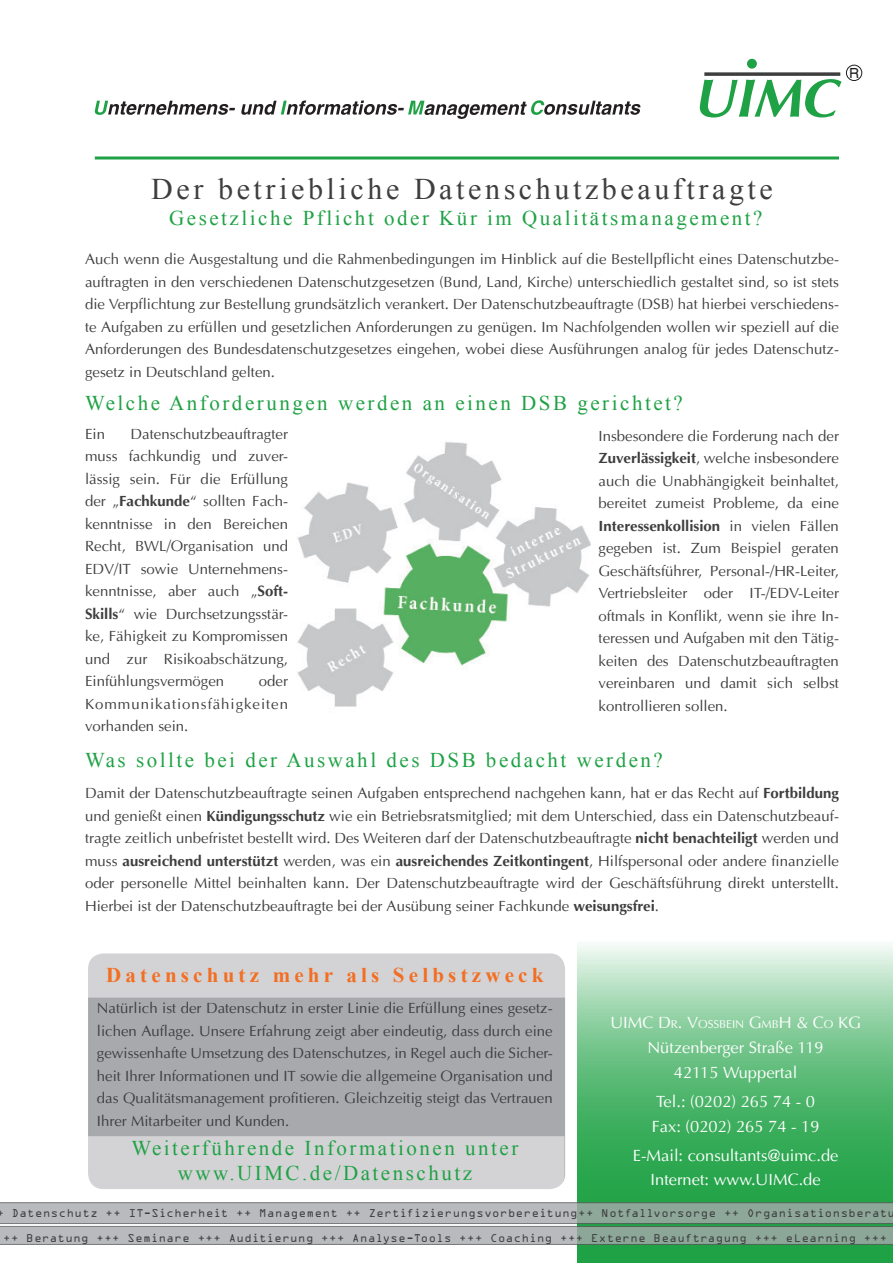
<style>
.page{position:relative;width:893px;height:1263px;background:#fff}
.page>*{position:absolute;margin:0;border:0;box-sizing:border-box;transform-origin:0 0}
.t1{font:italic 700 54px "Ottawa";color:#1fa245}
.h1_Überschrift{font:30px "Times New Roman";letter-spacing:.12em;color:#3e3e3f}
.h2_Subüberschrift{font:21px "Times New Roman";letter-spacing:.12em;color:#1fa245}
.h3_Zwischenüberschri{font:21px/25.2px "Times New Roman";letter-spacing:.12em;color:#1fa245;text-align:center}
.h1_Überschrift-2{font:21px "Times New Roman";letter-spacing:.12em;color:#1fa245}
.h2_Subtitel{font:700 21px "Times New Roman";letter-spacing:.2em;color:#f36e21}
.t2{font:16.5px/24.8px "Ottawa Plain";color:#fff;text-align:center}
.p1_Haupttext{font:15px/22.5px "Ottawa Plain";color:#3e3e3f;text-align:justify}
.t3{font:13.95px "Switzerland Plain";color:#1f1e21}
.t4{font:12px/24.5px "OCRA Extended";letter-spacing:.05em;color:#3e3e3f;text-align:center}
.s1{font-family:"Ottawa";font-weight:700}
.s2{font-style:inherit}
.s3{font-size:11.55px}
</style>
<div class="page">
<svg style="left:577px;top:945px;width:316px;height:318px;background:#68c081"></svg>
<svg style="left:0;top:1202px;width:893px;height:43px;background:#a3afaa"></svg>
<svg style="left:95px;top:100px;width:545px;height:19px"></svg>
<hr style="left:95px;top:156px;width:744px;height:3px;background:#1fa245">
<svg style="left:704px;top:72px;width:136px;height:4px"></svg>
<div style="left:747px;top:59px;width:10px;height:10px;background:#1fa245;border-radius:50%"></div>
<div style="left:846px;top:65px;width:16px;height:16px;border:1px solid #1f1e21;border-radius:50%"></div>
<img style="left:297px;top:441px;width:293px;height:266px">
<div style="left:87px;top:952px;width:480px;height:238px;background:#a8a9ad;border-radius:17px"></div>
<svg style="left:87px;top:952px;width:479px;height:46px;background:#d4d4d6"></svg>
<div style="left:87px;top:1136px;width:477px;height:54px;background:#d3d3d5"></div>
<h1 class="t1" style="left:693px;top:65px;width:146px">UIMC</h1>
<p class="t3" style="left:849px;top:65px;width:12px">R</p>
<p class="h1_Überschrift" style="left:151px;top:169px;width:623px">Der betriebliche Datenschutzbeauftragte</p>
<p class="h1_Überschrift-2" style="left:169px;top:203px;width:595px">Gesetzliche Pflicht oder Kür im Qualitätsmanagement?</p>
<p class="p1_Haupttext" style="left:85px;top:248px;width:755px">Auch wenn die Ausgestaltung und die Rahmenbedingungen im Hinblick auf die Bestellpflicht eines Datenschutzbe&shy;auftragten in den verschiedenen Datenschutzgesetzen (Bund, Land, Kirche) unterschiedlich gestaltet sind, so ist stets die Verpflichtung zur Bestellung grundsätzlich verankert. Der Datenschutzbeauftragte (DSB) hat hierbei verschiedens&shy;te Aufgaben zu erfüllen und gesetzlichen Anforderungen zu genügen. Im Nachfolgenden wollen wir speziell auf die Anforderungen des Bundesdatenschutzgesetzes eingehen, wobei diese Ausführungen analog für jedes Datenschutz&shy;gesetz in Deutschland gelten.</p>
<p class="h2_Subüberschrift" style="left:85px;top:389px;width:599px">Welche Anforderungen werden an einen DSB gerichtet?</p>
<p class="p1_Haupttext" style="left:85px;top:423px;width:22px">Ein</p>
<p class="p1_Haupttext" style="left:85px;top:423px;width:205px;text-indent:46px">Datenschutzbeauftragter muss fachkundig und zuver&shy;lässig sein. Für die Erfüllung der „<span class="s1">Fachkunde</span>“ sollten Fach&shy;kenntnisse in den Bereichen Recht, BWL/Organisation und EDV/IT sowie Unternehmens&shy;kenntnisse, aber auch „<span class="s1">Soft-Skills</span>“ wie Durchsetzungsstär&shy;ke, Fähigkeit zu Kompromissen und zur Risikoabschätzung, Einfühlungsvermögen</p>
<p class="p1_Haupttext" style="left:598px;top:424px;width:242px">Insbesondere die Forderung nach der <span class="s1">Zuverlässigkeit</span>, welche insbesondere auch die Unabhängigkeit beinhaltet, bereitet zumeist Probleme, da eine <span class="s1">Interessenkollision</span> in vielen Fällen gegeben ist. Zum Beispiel geraten Geschäftsführer, Personal-/HR-Leiter, Vertriebsleiter oder IT-/EDV-Leiter oftmals in Konflikt, wenn sie ihre In&shy;teressen und Aufgaben mit den Tätig&shy;keiten des Datenschutzbeauftragten vereinbaren und damit sich selbst kontrollieren sollen.</p>
<p class="p1_Haupttext" style="left:85px;top:670px;width:205px;text-indent:174px">oder Kommunikationsfähigkeiten vorhanden sein.</p>
<p class="h2_Subüberschrift" style="left:85px;top:746px;width:579px">Was sollte bei der Auswahl des DSB bedacht werden?</p>
<p class="p1_Haupttext" style="left:85px;top:782px;width:755px">Damit der Datenschutzbeauftragte seinen Aufgaben entsprechend nachgehen kann, hat er das Recht auf <span class="s1">Fortbildung </span>und genießt einen <span class="s1">Kündigungsschutz</span> wie ein Betriebsratsmitglied; mit dem Unterschied, dass ein Datenschutzbeauf&shy;tragte zeitlich unbefristet bestellt wird. Des Weiteren darf der Datenschutzbeauftragte <span class="s1">nicht benachteiligt</span> werden und muss <span class="s1">ausreichend unterstützt</span> werden, was ein <span class="s1">ausreichendes Zeitkontingent</span>, Hilfspersonal oder andere finanzielle oder personelle Mittel beinhalten kann. Der Datenschutzbeauftragte wird der Geschäftsführung direkt unterstellt.<br>Hierbei ist der Datenschutzbeauftragte bei der Ausübung seiner Fachkunde <span class="s1">weisungsfrei</span>.</p>
<p class="h2_Subtitel" style="left:106px;top:960px;width:439px">Datenschutz mehr als Selbstzweck</p>
<p class="p1_Haupttext" style="left:97px;top:997px;width:457px">Natürlich ist der Datenschutz in erster Linie die Erfüllung eines gesetz&shy;lichen Auflage. Unsere Erfahrung zeigt aber eindeutig, dass durch eine gewissenhafte Umsetzung des Datenschutzes, in Regel auch die Sicher&shy;heit Ihrer Informationen und IT sowie die allgemeine Organisation und das Qualitätsmanagement profitieren. Gleichzeitig steigt das Vertrauen Ihrer Mitarbeiter und Kunden.</p>
<p class="h3_Zwischenüberschri" style="left:131px;top:1135px;width:389px">Weiterführende Informationen unter www.UIMC.de/Datenschutz</p>
<p class="t2" style="left:610px;top:1010px;width:252px"><span class="s2">UIMC D</span><span class="s3">R</span><span class="s2">. V</span><span class="s3">OSSBEI N</span> <span class="s2">G</span><span class="s3">MB</span><span class="s2">H &amp; C</span><span class="s3">O</span> <span class="s2">KG<br></span>Nützenberger Straße 119<br>42115 Wuppertal</p>
<p class="t2" style="left:652px;top:1089px;width:169px;text-align:left">Tel.: (0202) 265 74 - 0<br>Fax: (0202) 265 74 - 19</p>
<p class="t2" style="left:633px;top:1143px;width:207px">E-Mail: consultants@uimc.de<br>Internet: www.UIMC.de</p>
<p class="t4" style="left:-3px;top:1201px;width:900px">+ Datenschutz ++ IT-Sicherheit ++ Management ++ Zertifizierungsvorbereitung++ Notfallvorsorge ++ Organisationsberatu ++ Beratung +++ Seminare +++ Auditierung +++ Analyse-Tools +++ Coaching +++ Externe Beauftragung +++ eLearning +++</p>
</div>
